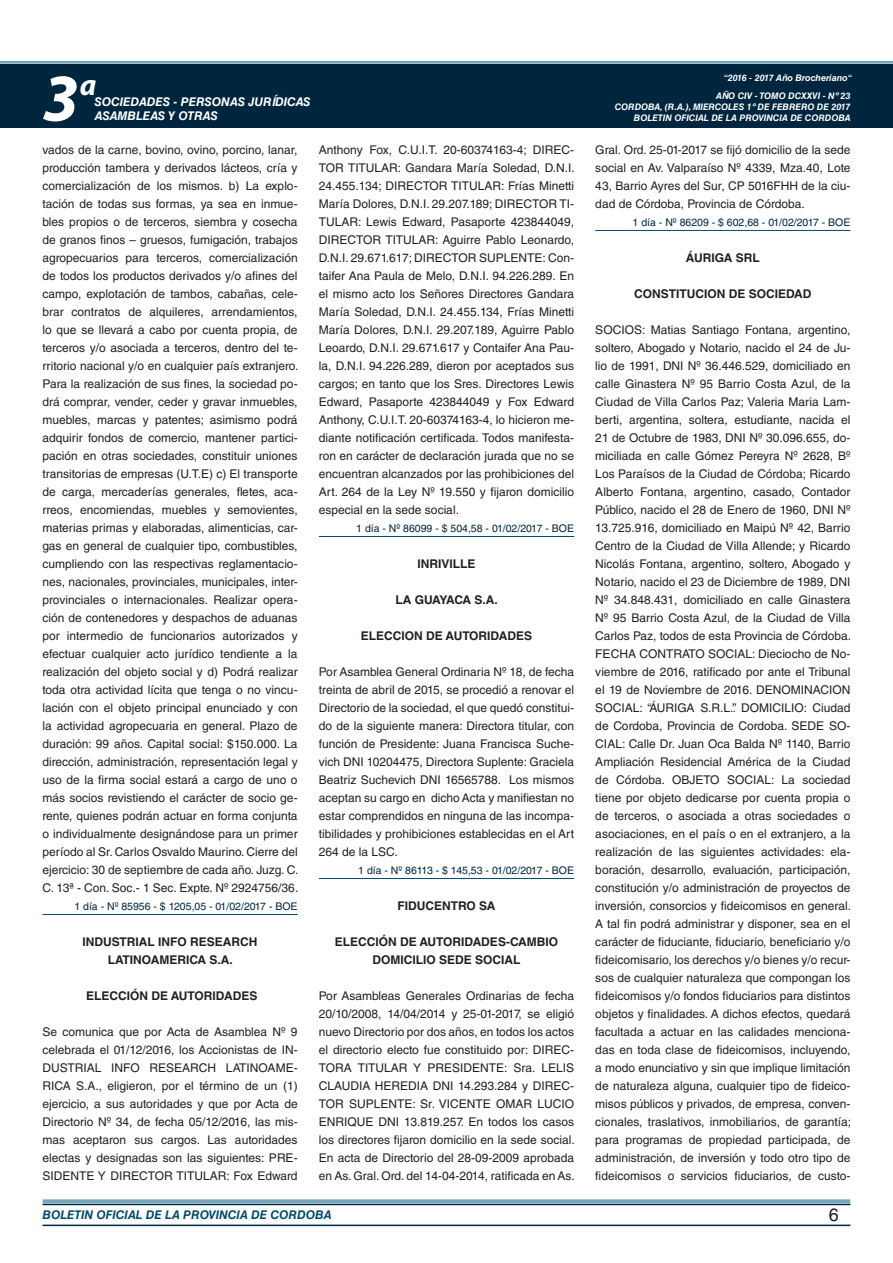
<style>
.page{position:relative;width:893px;height:1263px;background:#fff}
.page>*{position:absolute;margin:0;border:0;box-sizing:border-box;transform-origin:0 0}
.t1{font:italic 700 67.5px "Myriad Pro";color:#fff}
.t2{font:italic 700 30px "Myriad Pro";color:#fff}
.t3{font:18px "Helvetica LT Std";color:#231f20}
.TEXTO_BASE{font:12px/18px "Helvetica LT Std";color:#231f20;text-align:justify}
.RESUELVE{font:700 12px/18px "Helvetica LT Std";color:#231f20;text-align:center}
.t4{font:italic 700 12px "Helvetica LT Std";color:#fff}
.t5{font:italic 700 12px "Helvetica LT Std";color:#004b6c}
.RESUELVE-2{font:700 12px "Helvetica LT Std";letter-spacing:-.04em;color:#231f20}
.FECHA_DE_VENCIMIENTO{font:10.5px "Helvetica LT Std";color:#00263f}
.t6{font:italic 700 9px/10.8px "Helvetica LT Std";color:#fff;text-align:right}
</style>
<div class="page">
<div style="left:0;top:61px;width:893px;height:6px;background:#fff;opacity:.75"></div>
<div style="left:0;top:64px;width:893px;height:64px;background:#00263f"></div>
<hr style="left:43px;top:1224px;width:807px;height:2px;background:#00263f">
<div style="left:42px;top:1198px;width:809px;height:8px;background:#fff;opacity:.75"></div>
<hr style="left:43px;top:914px;width:255px;height:1px;background:#004b6c">
<hr style="left:319px;top:536px;width:255px;height:1px;background:#004b6c">
<hr style="left:319px;top:878px;width:255px;height:1px;background:#004b6c">
<hr style="left:595px;top:230px;width:255px;height:1px;background:#004b6c">
<h1 class="t1" style="left:43px;top:54px;width:38px">3</h1>
<h2 class="t2" style="left:80px;top:66px;width:18px">a</h2>
<p class="t4" style="left:95px;top:94px;width:217px">SOCIEDADES - PERSONAS JURÍDICAS</p>
<p class="t4" style="left:95px;top:109px;width:125px">ASAMBLEAS Y OTRAS</p>
<p class="TEXTO_BASE" style="left:43px;top:141px;width:257px">vados de la carne, bovino, ovino, porcino, lanar, producción tambera y derivados lácteos, cría y comercialización de los mismos. b) La explo&shy;tación de todas sus formas, ya sea en inmue&shy;bles propios o de terceros, siembra y cosecha de granos finos – gruesos, fumigación, trabajos agropecuarios para terceros, comercialización de todos los productos derivados y/o afines del campo, explotación de tambos, cabañas, cele&shy;brar contratos de alquileres, arrendamientos, lo que se llevará a cabo por cuenta propia, de terceros y/o asociada a terceros, dentro del te&shy;rritorio nacional y/o en cualquier país extranjero.<br>Para la realización de sus fines, la sociedad po&shy;drá comprar, vender, ceder y gravar inmuebles, muebles, marcas y patentes; asimismo podrá adquirir fondos de comercio, mantener partici&shy;pación en otras sociedades, constituir uniones transitorias de empresas (U.T.E) c) El transporte de carga, mercaderías generales, fletes, aca&shy;rreos, encomiendas, muebles y semovientes, materias primas y elaboradas, alimenticias, car&shy;gas en general de cualquier tipo, combustibles, cumpliendo con las respectivas reglamentacio&shy;nes, nacionales, provinciales, municipales, inter&shy;provinciales o internacionales. Realizar opera&shy;ción de contenedores y despachos de aduanas por intermedio de funcionarios autorizados y efectuar cualquier acto jurídico tendiente a la realización del objeto social y d) Podrá realizar toda otra actividad lícita que tenga o no vincu&shy;lación con el objeto principal enunciado y con la actividad agropecuaria en general. Plazo de duración: 99 años. Capital social: $150.000. La dirección, administración, representación legal y uso de la firma social estará a cargo de uno o más socios revistiendo el carácter de socio ge&shy;rente, quienes podrán actuar en forma conjunta o individualmente designándose para un primer período al Sr. Carlos Osvaldo Maurino. Cierre del ejercicio: 30 de septiembre de cada año. Juzg. C.<br>C. 13ª - Con. Soc.- 1 Sec. Expte. Nº 2924756/36.</p>
<p class="FECHA_DE_VENCIMIENTO" style="left:74px;top:900px;width:225px">1 día - Nº 85956 - $ 1205,05 - 01/02/2017 - BOE</p>
<p class="RESUELVE" style="left:83px;top:932px;width:177px">INDUSTRIAL INFO RESEARCH<br>LATINOAMERICA S.A.</p>
<p class="RESUELVE" style="left:86px;top:986px;width:173px">ELECCIÓN DE AUTORIDADES</p>
<p class="TEXTO_BASE" style="left:43px;top:1023px;width:257px">Se comunica que por Acta de Asamblea Nº 9 celebrada el 01/12/2016, los Accionistas de IN-DUSTRIAL INFO RESEARCH LATINOAME-RICA S.A., eligieron, por el término de un (1) ejercicio, a sus autoridades y que por Acta de Directorio Nº 34, de fecha 05/12/2016, las mis&shy;mas aceptaron sus cargos. Las autoridades electas y designadas son las siguientes: PRE-SIDENTE Y DIRECTOR TITULAR: Fox Edward</p>
<p class="TEXTO_BASE" style="left:319px;top:141px;width:257px">Anthony Fox, C.U.I.T. 20-60374163-4; DIREC-TOR TITULAR: Gandara María Soledad, D.N.I.<br>24.455.134; DIRECTOR TITULAR: Frías Minetti María Dolores, D.N.I. 29.207.189; DIRECTOR TI-TULAR: Lewis Edward, Pasaporte 423844049, DIRECTOR TITULAR: Aguirre Pablo Leonardo, D.N.I. 29.671.617; DIRECTOR SUPLENTE: Con&shy;taifer Ana Paula de Melo, D.N.I. 94.226.289. En el mismo acto los Señores Directores Gandara María Soledad, D.N.I. 24.455.134, Frías Minetti María Dolores, D.N.I. 29.207.189, Aguirre Pablo Leoardo, D.N.I. 29.671.617 y Contaifer Ana Pau&shy;la, D.N.I. 94.226.289, dieron por aceptados sus cargos; en tanto que los Sres. Directores Lewis Edward, Pasaporte 423844049 y Fox Edward Anthony, C.U.I.T. 20-60374163-4, lo hicieron me&shy;diante notificación certificada. Todos manifesta&shy;ron en carácter de declaración jurada que no se encuentran alcanzados por las prohibiciones del Art. 264 de la Ley Nº 19.550 y fijaron domicilio especial en la sede social.</p>
<p class="FECHA_DE_VENCIMIENTO" style="left:356px;top:522px;width:219px">1 día - Nº 86099 - $ 504,58 - 01/02/2017 - BOE</p>
<p class="RESUELVE" style="left:417px;top:554px;width:60px">INRIVILLE</p>
<p class="RESUELVE-2" style="left:395px;top:592px;width:104px">LA GUAYACA S.A.</p>
<p class="RESUELVE" style="left:361px;top:626px;width:173px">ELECCION DE AUTORIDADES</p>
<p class="TEXTO_BASE" style="left:319px;top:663px;width:257px">Por Asamblea General Ordinaria Nº 18, de fecha treinta de abril de 2015, se procedió a renovar el Directorio de la sociedad, el que quedó constitui&shy;do de la siguiente manera: Directora titular, con función de Presidente: Juana Francisca Suche&shy;vich DNI 10204475, Directora Suplente: Graciela Beatriz Suchevich DNI 16565788. Los mismos aceptan su cargo en dicho Acta y manifiestan no estar comprendidos en ninguna de las incompa&shy;tibilidades y prohibiciones establecidas en el Art 264 de la LSC.</p>
<p class="FECHA_DE_VENCIMIENTO" style="left:358px;top:864px;width:217px">1 día - Nº 86113 - $ 145,53 - 01/02/2017 - BOE</p>
<p class="RESUELVE" style="left:397px;top:896px;width:100px">FIDUCENTRO SA</p>
<p class="RESUELVE" style="left:335px;top:932px;width:225px">ELECCIÓN DE AUTORIDADES-CAMBIO<br>DOMICILIO SEDE SOCIAL</p>
<p class="TEXTO_BASE" style="left:319px;top:987px;width:257px">Por Asambleas Generales Ordinarias de fecha 20/10/2008, 14/04/2014 y 25-01-2017, se eligió nuevo Directorio por dos años, en todos los actos el directorio electo fue constituido por: DIREC-TORA TITULAR Y PRESIDENTE: Sra. LELIS CLAUDIA HEREDIA DNI 14.293.284 y DIREC-TOR SUPLENTE: Sr. VICENTE OMAR LUCIO ENRIQUE DNI 13.819.257. En todos los casos los directores fijaron domicilio en la sede social.<br>En acta de Directorio del 28-09-2009 aprobada en As. Gral. Ord. del 14-04-2014, ratificada en As.</p>
<p class="t6" style="left:724px;top:72px;width:130px">“2016 - 2017 Año Brocheriano“</p>
<p class="t6" style="left:615px;top:91px;width:237px">AÑO CIV - TOMO DCXXVI - Nº 23<br>CORDOBA, (R.A.), MIERCOLES 1º DE FEBRERO DE 2017<br>BOLETIN OFICIAL DE LA PROVINCIA DE CORDOBA</p>
<p class="TEXTO_BASE" style="left:595px;top:141px;width:257px">Gral. Ord. 25-01-2017 se fijó domicilio de la sede social en Av. Valparaíso Nº 4339, Mza.40, Lote 43, Barrio Ayres del Sur, CP 5016FHH de la ciu&shy;dad de Córdoba, Provincia de Córdoba.</p>
<p class="FECHA_DE_VENCIMIENTO" style="left:633px;top:216px;width:219px">1 día - Nº 86209 - $ 602,68 - 01/02/2017 - BOE</p>
<p class="RESUELVE" style="left:686px;top:248px;width:75px">ÁURIGA SRL</p>
<p class="RESUELVE" style="left:634px;top:284px;width:179px">CONSTITUCION DE SOCIEDAD</p>
<p class="TEXTO_BASE" style="left:595px;top:321px;width:257px">SOCIOS: Matias Santiago Fontana, argentino, soltero, Abogado y Notario, nacido el 24 de Ju&shy;lio de 1991, DNI Nº 36.446.529, domiciliado en calle Ginastera Nº 95 Barrio Costa Azul, de la Ciudad de Villa Carlos Paz; Valeria Maria Lam&shy;berti, argentina, soltera, estudiante, nacida el 21 de Octubre de 1983, DNI Nº 30.096.655, do&shy;miciliada en calle Gómez Pereyra Nº 2628, Bº Los Paraísos de la Ciudad de Córdoba; Ricardo Alberto Fontana, argentino, casado, Contador Público, nacido el 28 de Enero de 1960, DNI Nº 13.725.916, domiciliado en Maipú Nº 42, Barrio Centro de la Ciudad de Villa Allende; y Ricardo Nicolás Fontana, argentino, soltero, Abogado y Notario, nacido el 23 de Diciembre de 1989, DNI Nº 34.848.431, domiciliado en calle Ginastera Nº 95 Barrio Costa Azul, de la Ciudad de Villa Carlos Paz, todos de esta Provincia de Córdoba.<br>FECHA CONTRATO SOCIAL: Dieciocho de No&shy;viembre de 2016, ratificado por ante el Tribunal el 19 de Noviembre de 2016. DENOMINACION SOCIAL: “ÁURIGA S.R.L.”. DOMICILIO: Ciudad de Cordoba, Provincia de Cordoba. SEDE SO-CIAL: Calle Dr. Juan Oca Balda Nº 1140, Barrio Ampliación Residencial América de la Ciudad de Córdoba. OBJETO SOCIAL: La sociedad tiene por objeto dedicarse por cuenta propia o de terceros, o asociada a otras sociedades o asociaciones, en el país o en el extranjero, a la realización de las siguientes actividades: ela&shy;boración, desarrollo, evaluación, participación, constitución y/o administración de proyectos de inversión, consorcios y fideicomisos en general.<br>A tal fin podrá administrar y disponer, sea en el carácter de fiduciante, fiduciario, beneficiario y/o fideicomisario, los derechos y/o bienes y/o recur&shy;sos de cualquier naturaleza que compongan los fideicomisos y/o fondos fiduciarios para distintos objetos y finalidades. A dichos efectos, quedará facultada a actuar en las calidades menciona&shy;das en toda clase de fideicomisos, incluyendo, a modo enunciativo y sin que implique limitación de naturaleza alguna, cualquier tipo de fideico&shy;misos públicos y privados, de empresa, conven&shy;cionales, traslativos, inmobiliarios, de garantía; para programas de propiedad participada, de administración, de inversión y todo otro tipo de fideicomisos o servicios fiduciarios, de custo-</p>
<p class="t5" style="left:43px;top:1208px;width:290px">BOLETIN OFICIAL DE LA PROVINCIA DE CORDOBA</p>
<h3 class="t3" style="left:829px;top:1204px;width:12px">6</h3>
</div>
